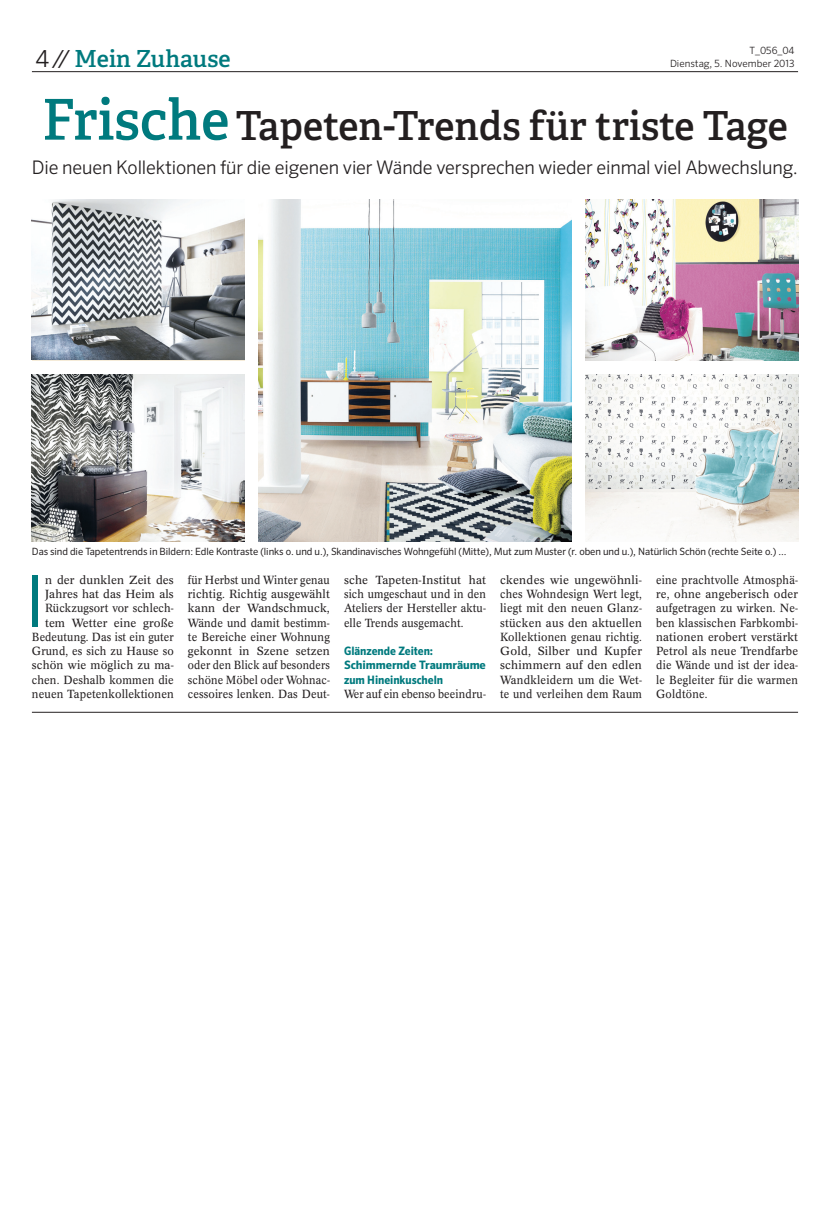
<style>
.page{position:relative;width:830px;height:1205px;background:#fff}
.page>*{position:absolute;margin:0;border:0;box-sizing:border-box;transform-origin:0 0}
.t1{font:71px "Sero Pro";color:#007a7e;scale:.93 1}
.t2{font:600 40px "Adelle";color:#231f20}
.t3{font:600 23.5px "Adelle";color:#007a7e}
.t4{font:300 18.75px "Sero Pro";letter-spacing:-.01em;color:#231f20}
.t5{font:11.62px/14.2px "Concorde Pro";letter-spacing:.01em;color:#231f20;text-align:justify}
.t6{font:11.62px/14.2px "Concorde Pro";letter-spacing:.01em;color:#231f20;text-align:justify;scale:.93 1}
.t7{font:11.62px/14.2px "Concorde Pro";letter-spacing:.01em;color:#231f20;text-align:justify;scale:.92 1}
.t8{font:700 11.62px/14.2px "Sero Pro";letter-spacing:-.005em;color:#007a7e;scale:.93 1}
.t9{font:10px "Sero Pro";letter-spacing:-.01em;color:#231f20}
.t10{font:300 10px/12.5px "Sero Pro";color:#231f20;text-align:right}
.s1{font-family:"Sero Pro";font-weight:300;color:#231f20}
.s2{font-size:56.25px;color:#007a7e}
</style>
<div class="page">
<hr style="left:32px;top:71px;width:765px;height:1px;background:#231f20">
<hr style="left:32px;top:712px;width:765px;height:1px;background:#231f20">
<img style="left:259px;top:199px;width:311px;height:342px">
<img style="left:32px;top:199px;width:212px;height:161px">
<img style="left:32px;top:375px;width:212px;height:166px">
<img style="left:585px;top:199px;width:212px;height:161px">
<img style="left:585px;top:375px;width:212px;height:166px">
<h3 class="t3" style="left:35px;top:49px;width:196px"><span class="s1">4 //</span> Mein Zuhause</h3>
<p class="t10" style="left:669px;top:45px;width:126px">T_056_04<br>Dienstag, 5. November 2013</p>
<h2 class="t2" style="left:42px;top:110px;width:746px"><span class="s2">Frische</span> Tapeten-Trends für triste Tage</h2>
<h3 class="t4" style="left:32px;top:160px;width:767px">Die neuen Kollektionen für die eigenen vier Wände versprechen wieder einmal viel Abwechslung.</h3>
<p class="t9" style="left:32px;top:548px;width:756px">Das sind die Tapetentrends in Bildern: Edle Kontraste (links o. und u.), Skandinavisches Wohngefühl (Mitte), Mut zum Muster (r. oben und u.), Natürlich Schön (rechte Seite o.) ...</p>
<p class="t5" style="left:32px;top:573px;width:143px;text-align:right">n der dunklen Zeit des<br>Jahres hat das Heim als<br>Rückzugsort vor schlech&shy;tem Wetter eine große<br>Bedeutung. Das ist ein guter<br>Grund, es sich zu Hause so schön wie möglich zu ma&shy;chen. Deshalb kommen die neuen Tapetenkollektionen</p>
<p class="t5" style="left:500px;top:573px;width:143px">ckendes wie ungewöhnli&shy;ches Wohndesign Wert legt, liegt mit den neuen Glanz&shy;stücken aus den aktuellen Kollektionen genau richtig.<br>Gold, Silber und Kupfer schimmern auf den edlen Wandkleidern um die Wet&shy;te und verleihen dem Raum</p>
<p class="t7" style="left:188px;top:573px;width:156px">für Herbst und Winter genau richtig. Richtig ausgewählt kann der Wandschmuck, Wände und damit bestimm&shy;te Bereiche einer Wohnung gekonnt in Szene setzen oder den Blick auf besonders schöne Möbel oder Wohnac&shy;cessoires lenken. Das Deut-</p>
<p class="t5" style="left:344px;top:573px;width:143px">sche Tapeten-Institut hat sich umgeschaut und in den Ateliers der Hersteller aktu&shy;elle Trends ausgemacht.</p>
<h1 class="t1" style="left:25px;top:575px;width:22px">I</h1>
<p class="t8" style="left:344px;top:645px;width:154px">Glänzende Zeiten:<br>Schimmernde Traumräume zum Hineinkuscheln</p>
<p class="t6" style="left:344px;top:687px;width:154px">Wer auf ein ebenso beeindru-</p>
<p class="t6" style="left:656px;top:573px;width:154px">eine prachtvolle Atmosphä&shy;re, ohne angeberisch oder aufgetragen zu wirken. Ne&shy;ben klassischen Farbkombi&shy;nationen erobert verstärkt Petrol als neue Trendfarbe die Wände und ist der idea&shy;le Begleiter für die warmen Goldtöne.</p>
</div>
